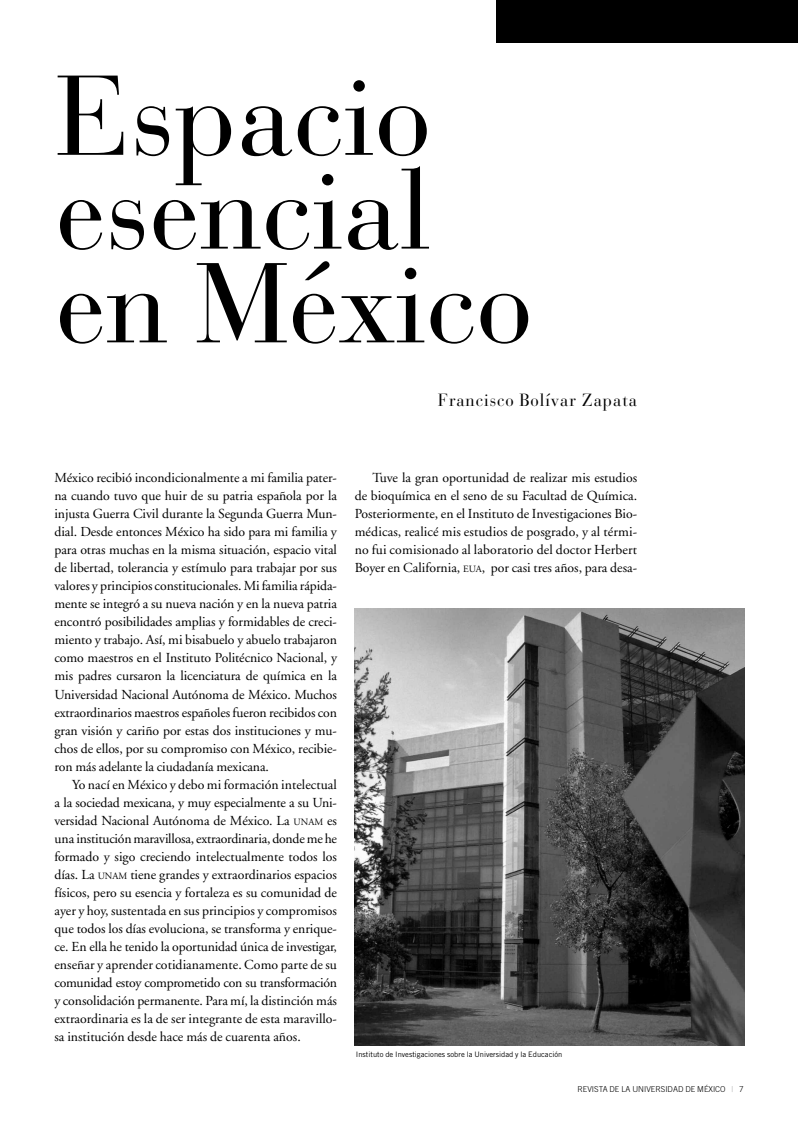
<style>
.page{position:relative;width:798px;height:1134px;background:#fff}
.page>*{position:absolute;margin:0;border:0;box-sizing:border-box;transform-origin:0 0}
.t1{font:112.5px/93.8px "Bauer Bodoni";color:#000}
.t2{font:17.5px "Bauer Bodoni";letter-spacing:.055em;color:#000;scale:.95 1}
.t3{font:13.75px/18px "Adobe Garamond";color:#000;text-align:justify}
.t4{font:300 8.12px "Trade Gothic";color:#000}
.t5{font:7.5px "Trade Gothic";color:#000}
.s1{font-size:9.62px}
.s2{font-weight:400;color:#b3b3b3}
</style>
<div class="page">
<div style="left:496px;top:0;width:301px;height:43px;background:#000"></div>
<img style="left:354px;top:609px;width:390px;height:436px">
<h1 class="t1" style="left:56px;top:84px;width:478px">Espacio esencial en México</h1>
<p class="t2" style="left:438px;top:394px;width:211px">Francisco Bolívar Zapata</p>
<p class="t3" style="left:54px;top:470px;width:284px">México recibió incondicionalmente a mi familia pater&shy;na cuando tuvo que huir de su patria española por la injusta Guerra Civil durante la Segunda Guerra Mun&shy;dial. Desde entonces México ha sido para mi familia y para otras muchas en la misma situación, espacio vital de libertad, tolerancia y estímulo para trabajar por sus valores y principios constitucionales. Mi familia rápida&shy;mente se integró a su nueva nación y en la nueva patria encontró posibilidades amplias y formidables de creci&shy;miento y trabajo. Así, mi bisabuelo y abuelo trabajaron como maestros en el Instituto Politécnico Nacional, y mis padres cursaron la licenciatura de química en la Universidad Nacional Autónoma de México. Muchos extraordinarios maestros españoles fueron recibidos con gran visión y cariño por estas dos instituciones y mu&shy;chos de ellos, por su compromiso con México, recibie&shy;ron más adelante la ciudadanía mexicana.</p>
<p class="t3" style="left:54px;top:776px;width:284px;text-indent:18px">Yo nací en México y debo mi formación intelectual a la sociedad mexicana, y muy especialmente a su Uni&shy;versidad Nacional Autónoma de México. La <span class="s1">UNAM</span> es una institución maravillosa, extraordinaria, donde me he formado y sigo creciendo intelectualmente todos los días. La <span class="s1">UNAM</span> tiene grandes y extraordinarios espacios físicos, pero su esencia y fortaleza es su comunidad de ayer y hoy, sustentada en sus principios y compromisos que todos los días evoluciona, se transforma y enrique&shy;ce. En ella he tenido la oportunidad única de investigar, enseñar y aprender cotidianamente. Como parte de su comunidad estoy comprometido con su transformación y consolidación permanente. Para mí, la distinción más extraordinaria es la de ser integrante de esta maravillo&shy;sa institución desde hace más de cuarenta años.</p>
<p class="t3" style="left:354px;top:470px;width:284px;text-indent:18px">Tuve la gran oportunidad de realizar mis estudios de bioquímica en el seno de su Facultad de Química.<br>Posteriormente, en el Instituto de Investigaciones Bio&shy;médicas, realicé mis estudios de posgrado, y al térmi&shy;no fui comisionado al laboratorio del doctor Herbert Boyer en California, <span class="s1">EUA</span>, por casi tres años, para desa-</p>
<p class="t5" style="left:356px;top:1052px;width:208px">Instituto de Investigaciones sobre la Universidad y la Educación</p>
<p class="t4" style="left:577px;top:1086px;width:167px">REVISTA DE LA UNIVERSIDAD DE MÉXICO <span class="s2">|</span> 7</p>
</div>
